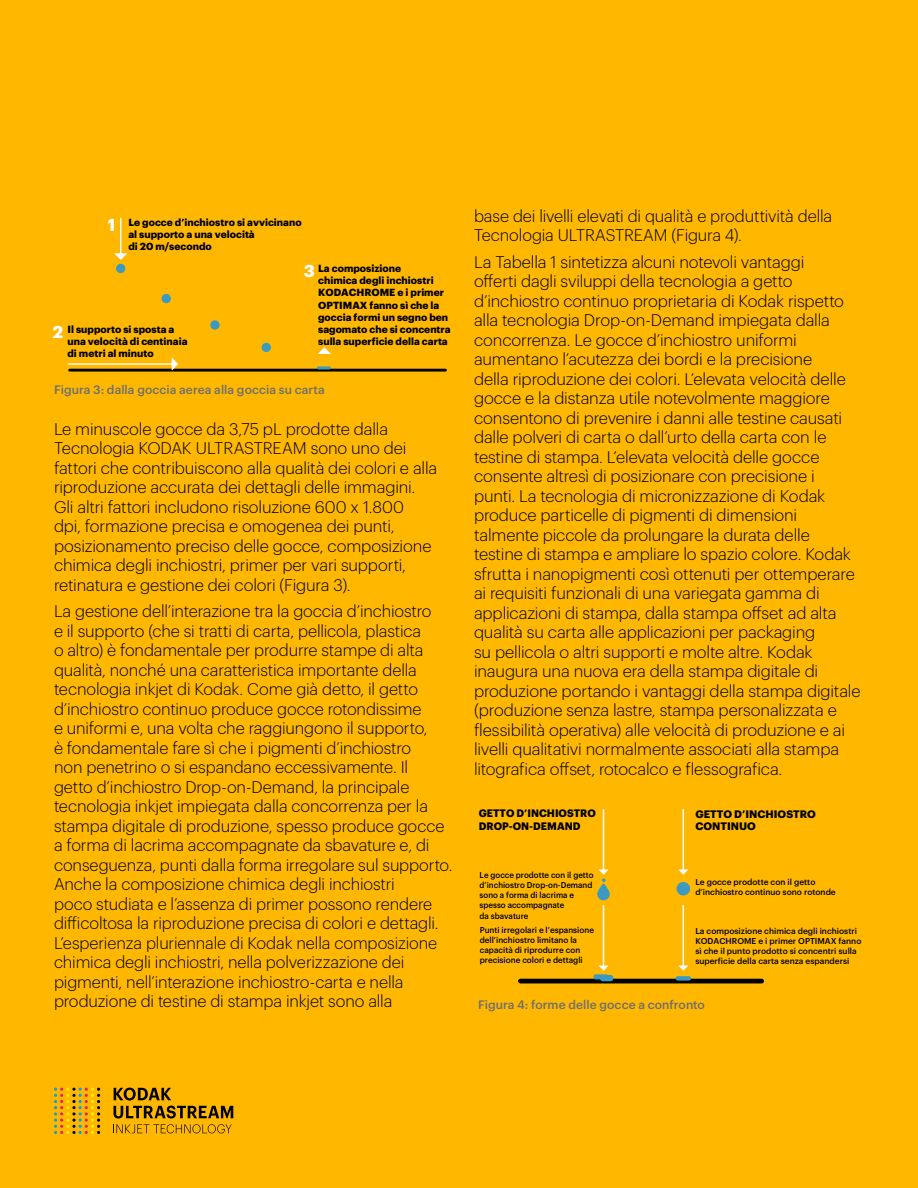
<style>
.page{position:relative;width:918px;height:1188px;background:#ffb700}
.page>*{position:absolute;margin:0;border:0;box-sizing:border-box;transform-origin:0 0}
.t1{font:700 16.8px "Graphik";color:#fff}
.t2{font:300 16.5px/19.5px "Graphik";letter-spacing:-.01em;color:#000}
.t3{font:500 12px "Graphik";letter-spacing:.005em;color:#6d6e71}
.t4{font:700 10.65px/12.8px "Graphik";color:#000}
.t5{font:700 10.05px/12.1px "Graphik";color:#000}
.t6{font:500 8.4px/10.1px "Graphik";color:#000}
.t7{font:500 8.4px/10.1px "Graphik";color:#000;scale:.95 1}
</style>
<div class="page">
<hr style="left:70px;top:369px;width:375px;height:3px;background:#000">
<div style="left:116px;top:264px;width:9px;height:9px;background:#3a9ac1;border-radius:50%"></div>
<div style="left:162px;top:294px;width:9px;height:9px;background:#3a9ac1;border-radius:50%"></div>
<svg style="left:210px;top:320px;width:10px;height:10px"></svg>
<div style="left:262px;top:343px;width:9px;height:9px;background:#3a9ac1;border-radius:50%"></div>
<svg style="left:114px;top:253px;width:13px;height:7px"></svg>
<hr style="left:120px;top:218px;width:1px;height:39px;background:#fff">
<svg style="left:318px;top:347px;width:13px;height:7px"></svg>
<svg style="left:172px;top:358px;width:6px;height:12px"></svg>
<hr style="left:68px;top:363px;width:107px;height:2px;background:#fff">
<svg style="left:317px;top:366px;width:14px;height:4px"></svg>
<hr style="left:520px;top:979px;width:242px;height:4px;background:#000">
<div style="left:677px;top:882px;width:13px;height:13px;background:#3a9ac1;border-radius:50%"></div>
<svg style="left:678px;top:869px;width:10px;height:6px"></svg>
<hr style="left:683px;top:810px;width:1px;height:63px;background:#fff">
<svg style="left:678px;top:966px;width:10px;height:5px"></svg>
<hr style="left:683px;top:906px;width:1px;height:63px;background:#fff">
<div style="left:676px;top:976px;width:15px;height:5px;background:#3a9ac1;border-radius:2px"></div>
<svg style="left:597px;top:869px;width:13px;height:31px"></svg>
<hr style="left:603px;top:810px;width:1px;height:63px;background:#fff">
<svg style="left:599px;top:966px;width:9px;height:5px"></svg>
<hr style="left:603px;top:906px;width:1px;height:63px;background:#fff">
<div style="left:600px;top:975px;width:13px;height:6px;background:#3a9ac1;border-radius:3px"></div>
<div style="left:594px;top:974px;width:14px;height:5px;background:#3a9ac1;border-radius:2px"></div>
<svg style="left:54px;top:1088px;width:46px;height:46px"></svg>
<svg style="left:113px;top:1088px;width:120px;height:30px"></svg>
<svg style="left:113px;top:1124px;width:119px;height:9px"></svg>
<p class="t1" style="left:108px;top:212px;width:9px">1</p>
<p class="t5" style="left:128px;top:215px;width:175px">Le gocce d’inchiostro si avvicinano al supporto a una velocità<br>di 20 m/secondo</p>
<p class="t5" style="left:318px;top:262px;width:134px">La composizione<br>chimica degli inchiostri<br>KODACHROME e i primer<br>OPTIMAX fanno sì che la goccia formi un segno ben sagomato che si concentra sulla superficie della carta</p>
<p class="t3" style="left:54px;top:380px;width:272px">Figura 3: dalla goccia aerea alla goccia su carta</p>
<p class="t1" style="left:304px;top:258px;width:12px">3</p>
<p class="t5" style="left:68px;top:322px;width:122px">Il supporto si sposta a una velocità di centinaia di metri al minuto</p>
<p class="t1" style="left:53px;top:319px;width:12px">2</p>
<p class="t2" style="left:54px;top:418px;width:385px">Le minuscole gocce da 3,75 pL prodotte dalla Tecnologia KODAK ULTRASTREAM sono uno dei fattori che contribuiscono alla qualità dei colori e alla riproduzione accurata dei dettagli delle immagini.<br>Gli altri fattori includono risoluzione 600 x 1.800<br>dpi, formazione precisa e omogenea dei punti, posizionamento preciso delle gocce, composizione chimica degli inchiostri, primer per vari supporti, retinatura e gestione dei colori (Figura 3).</p>
<p class="t2" style="left:54px;top:600px;width:400px">La gestione dell’interazione tra la goccia d’inchiostro<br>e il supporto (che si tratti di carta, pellicola, plastica<br>o altro) è fondamentale per produrre stampe di alta qualità, nonché una caratteristica importante della tecnologia inkjet di Kodak. Come già detto, il getto d’inchiostro continuo produce gocce rotondissime<br>e uniformi e, una volta che raggiungono il supporto,<br>è fondamentale fare sì che i pigmenti d’inchiostro<br>non penetrino o si espandano eccessivamente. Il<br>getto d’inchiostro Drop-on-Demand, la principale tecnologia inkjet impiegata dalla concorrenza per la stampa digitale di produzione, spesso produce gocce a forma di lacrima accompagnate da sbavature e, di conseguenza, punti dalla forma irregolare sul supporto.<br>Anche la composizione chimica degli inchiostri<br>poco studiata e l’assenza di primer possono rendere difficoltosa la riproduzione precisa di colori e dettagli.<br>L’esperienza pluriennale di Kodak nella composizione chimica degli inchiostri, nella polverizzazione dei pigmenti, nell’interazione inchiostro-carta e nella produzione di testine di stampa inkjet sono alla</p>
<p class="t2" style="left:474px;top:205px;width:360px">base dei livelli elevati di qualità e produttività della<br>Tecnologia ULTRASTREAM (Figura 4).</p>
<p class="t2" style="left:474px;top:251px;width:388px">La Tabella 1 sintetizza alcuni notevoli vantaggi<br>offerti dagli sviluppi della tecnologia a getto d’inchiostro continuo proprietaria di Kodak rispetto alla tecnologia Drop-on-Demand impiegata dalla concorrenza. Le gocce d’inchiostro uniformi aumentano l’acutezza dei bordi e la precisione<br>della riproduzione dei colori. L’elevata velocità delle gocce e la distanza utile notevolmente maggiore consentono di prevenire i danni alle testine causati dalle polveri di carta o dall’urto della carta con le testine di stampa. L’elevata velocità delle gocce consente altresì di posizionare con precisione i<br>punti. La tecnologia di micronizzazione di Kodak produce particelle di pigmenti di dimensioni talmente piccole da prolungare la durata delle testine di stampa e ampliare lo spazio colore. Kodak sfrutta i nanopigmenti così ottenuti per ottemperare ai requisiti funzionali di una variegata gamma di applicazioni di stampa, dalla stampa offset ad alta qualità su carta alle applicazioni per packaging<br>su pellicola o altri supporti e molte altre. Kodak inaugura una nuova era della stampa digitale di produzione portando i vantaggi della stampa digitale (produzione senza lastre, stampa personalizzata e flessibilità operativa) alle velocità di produzione e ai livelli qualitativi normalmente associati alla stampa litografica offset, rotocalco e flessografica.</p>
<p class="t4" style="left:479px;top:806px;width:119px">GETTO D’INCHIOSTRO<br>DROP-ON-DEMAND</p>
<p class="t4" style="left:695px;top:806px;width:122px">GETTO D’INCHIOSTRO<br>CONTINUO</p>
<p class="t7" style="left:480px;top:870px;width:121px">Le gocce prodotte con il getto d’inchiostro Drop-on-Demand sono a forma di lacrima e spesso accompagnate<br>da sbavature</p>
<p class="t6" style="left:480px;top:925px;width:116px">Punti irregolari e l’espansione dell’inchiostro limitano la capacità di riprodurre con precisione colori e dettagli</p>
<p class="t6" style="left:695px;top:925px;width:168px">La composizione chimica degli inchiostri KODACHROME e i primer OPTIMAX fanno sì che il punto prodotto si concentri sulla superficie della carta senza espandersi</p>
<p class="t6" style="left:695px;top:877px;width:142px">Le gocce prodotte con il getto d’inchiostro continuo sono rotonde</p>
<p class="t3" style="left:478px;top:995px;width:228px">Figura 4: forme delle gocce a confronto</p>
</div>
